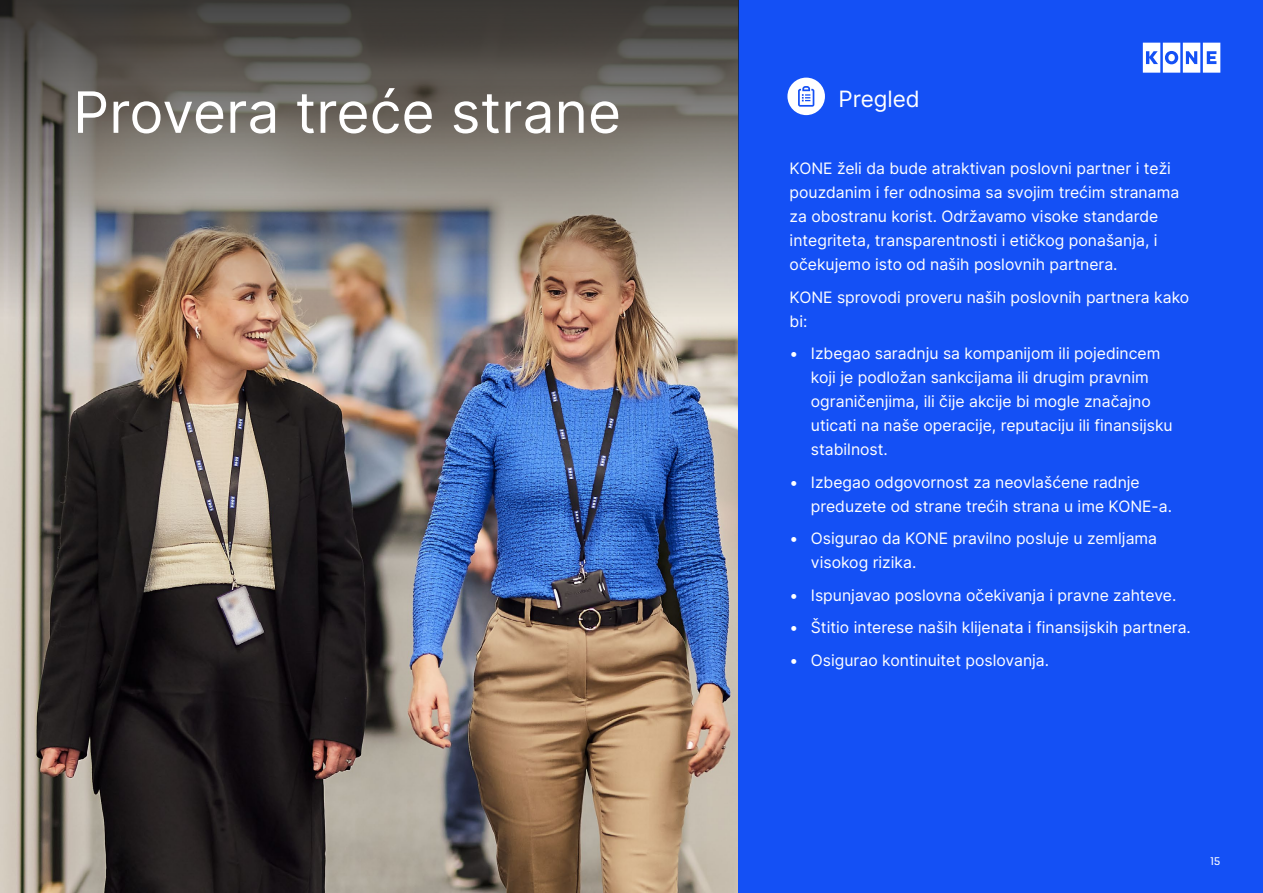
<style>
.page{position:relative;width:1263px;height:893px;background:#fff}
.page>*{position:absolute;margin:0;border:0;box-sizing:border-box;transform-origin:0 0}
.t1{font:57px "Inter";color:#fff}
.t2{font:22.5px "Inter";color:#fff}
.t3{font:15.75px/24px "Inter";color:#fff}
.t4{font:12px "KONE Information";color:#fff}
</style>
<div class="page">
<img style="left:0;top:319px;width:738px;height:574px">
<div style="left:738px;top:0;width:525px;height:893px;background:#1450f5"></div>
<img style="left:0;top:0;width:738px;height:319px">
<svg style="left:1143px;top:43px;width:77px;height:30px"></svg>
<div style="left:787px;top:78px;width:38px;height:37px;background:#fff;border-radius:50%"></div>
<svg style="left:798px;top:86px;width:16px;height:21px"></svg>
<h1 class="t1" style="left:73px;top:71px;width:550px">Provera treće strane</h1>
<h2 class="t2" style="left:838px;top:83px;width:83px">Pregled</h2>
<p class="t3" style="left:790px;top:156px;width:391px">KONE želi da bude atraktivan poslovni partner i teži pouzdanim i fer odnosima sa svojim trećim stranama za obostranu korist. Održavamo visoke standarde integriteta, transparentnosti i etičkog ponašanja, i očekujemo isto od naših poslovnih partnera.</p>
<p class="t3" style="left:790px;top:285px;width:401px">KONE sprovodi proveru naših poslovnih partnera kako bi:</p>
<p class="t3" style="left:811px;top:341px;width:363px;text-indent:-21px">• Izbegao saradnju sa kompanijom ili pojedincem koji je podložan sankcijama ili drugim pravnim ograničenjima, ili čije akcije bi mogle značajno uticati na naše operacije, reputaciju ili finansijsku stabilnost.</p>
<p class="t3" style="left:811px;top:470px;width:363px;text-indent:-21px">• Izbegao odgovornost za neovlašćene radnje preduzete od strane trećih strana u ime KONE-a.</p>
<p class="t3" style="left:811px;top:526px;width:348px;text-indent:-21px">• Osigurao da KONE pravilno posluje u zemljama visokog rizika.</p>
<p class="t3" style="left:790px;top:583px;width:388px">• Ispunjavao poslovna očekivanja i pravne zahteve.</p>
<p class="t3" style="left:790px;top:615px;width:403px">• Štitio interese naših klijenata i finansijskih partnera.</p>
<p class="t3" style="left:790px;top:648px;width:261px">• Osigurao kontinuitet poslovanja.</p>
<p class="t4" style="left:1210px;top:853px;width:12px">15</p>
</div>
